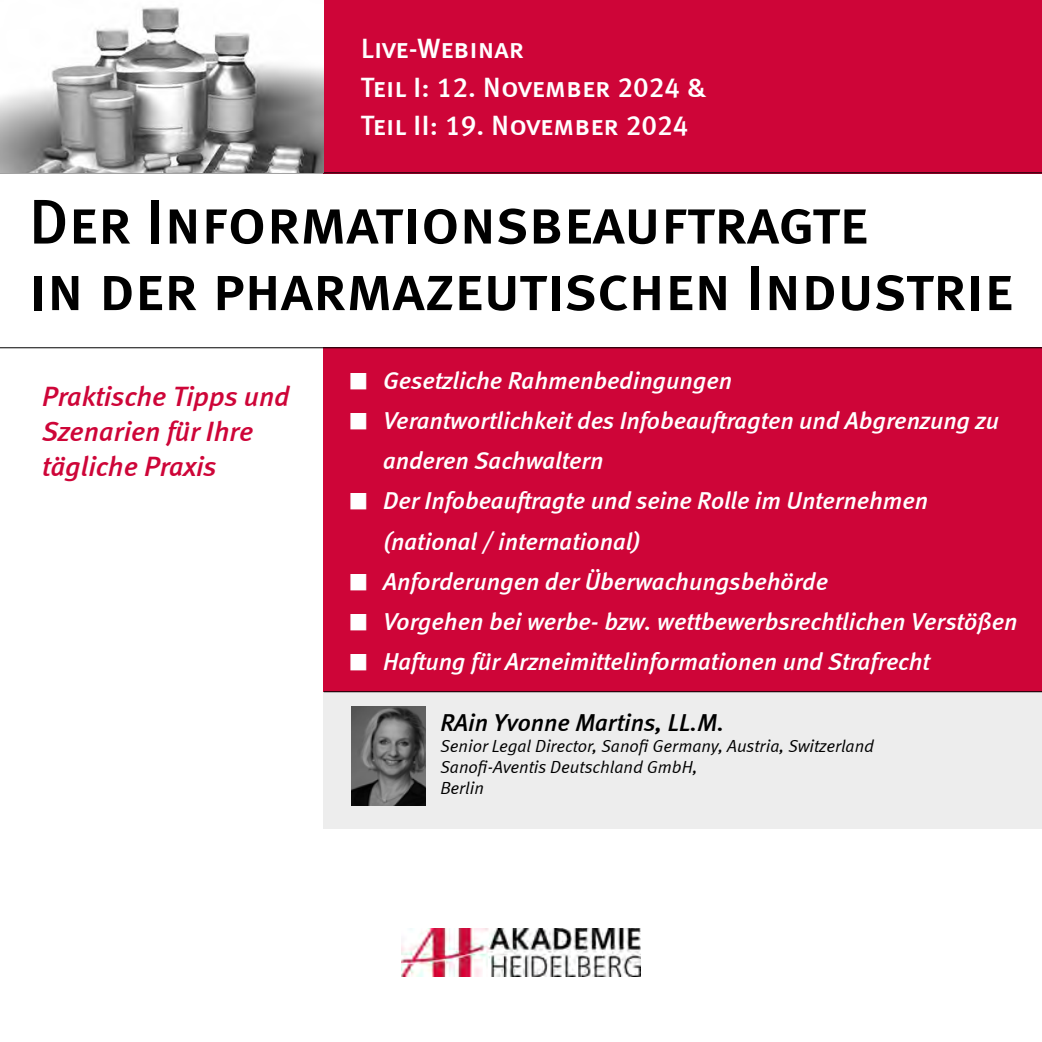
<style>
.page{position:relative;width:1042px;height:1042px;background:#fff}
.page>*{position:absolute;margin:0;border:0;box-sizing:border-box;transform-origin:0 0}
.t1{font:63px/66.5px "Meta Medium LF Caps";letter-spacing:-.015em;color:#000}
.t2{font:28px/38.5px "Meta Medium LF Caps";color:#fff}
.t3{font:italic 28px/35px "Meta Medium LF";color:#ce0538}
.t4{font:italic 24.5px/40.2px "Meta Medium LF";color:#fff}
.t5{font:italic 24.5px "Meta Medium LF";color:#000}
.t6{font:italic 17.5px/21px "Meta Normal LF";color:#000}
</style>
<div class="page">
<div style="left:324px;top:0;width:718px;height:174px;background:#ce0538"></div>
<div style="left:324px;top:347px;width:718px;height:346px;background:#ce0538"></div>
<div style="left:324px;top:692px;width:718px;height:136px;background:#ededed"></div>
<img style="left:401px;top:928px;width:240px;height:48px">
<hr style="left:0;top:172px;width:1042px;height:1px;background:#000">
<hr style="left:0;top:347px;width:1042px;height:1px;background:#000">
<hr style="left:324px;top:691px;width:718px;height:1px;background:#000">
<img style="left:0;top:7px;width:324px;height:165px">
<img style="left:351px;top:707px;width:74px;height:99px">
<p class="t2" style="left:361px;top:29px;width:347px">Live-Webinar<br>Teil I: 12. November 2024 &amp;<br>Teil II: 19. November 2024</p>
<h1 class="t1" style="left:29px;top:188px;width:986px">Der Informationsbeauftragte<br>in der pharmazeutischen Industrie</h1>
<p class="t3" style="left:42px;top:378px;width:249px">Praktische Tipps und<br>Szenarien für Ihre tägliche Praxis</p>
<p class="t4" style="left:350px;top:359px;width:384px">■ Gesetzliche Rahmenbedingungen</p>
<p class="t4" style="left:383px;top:400px;width:617px;text-indent:-33px">■ Verantwortlichkeit des Infobeauftragten und Abgrenzung zu anderen Sachwaltern</p>
<p class="t4" style="left:383px;top:480px;width:547px;text-indent:-33px">■ Der Infobeauftragte und seine Rolle im Unternehmen (national / international)</p>
<p class="t4" style="left:350px;top:561px;width:480px">■ Anforderungen der Überwachungsbehörde</p>
<p class="t4" style="left:350px;top:601px;width:669px">■ Vorgehen bei werbe- bzw. wettbewerbsrechtlichen Verstößen</p>
<p class="t4" style="left:350px;top:641px;width:581px">■ Haftung für Arzneimittelinformationen und Strafrecht</p>
<p class="t5" style="left:440px;top:708px;width:285px">RAin Yvonne Martins, LL.M.</p>
<p class="t6" style="left:440px;top:735px;width:435px">Senior Legal Director, Sanofi Germany, Austria, Switzerland<br>Sanofi-Aventis Deutschland GmbH,<br>Berlin</p>
</div>
